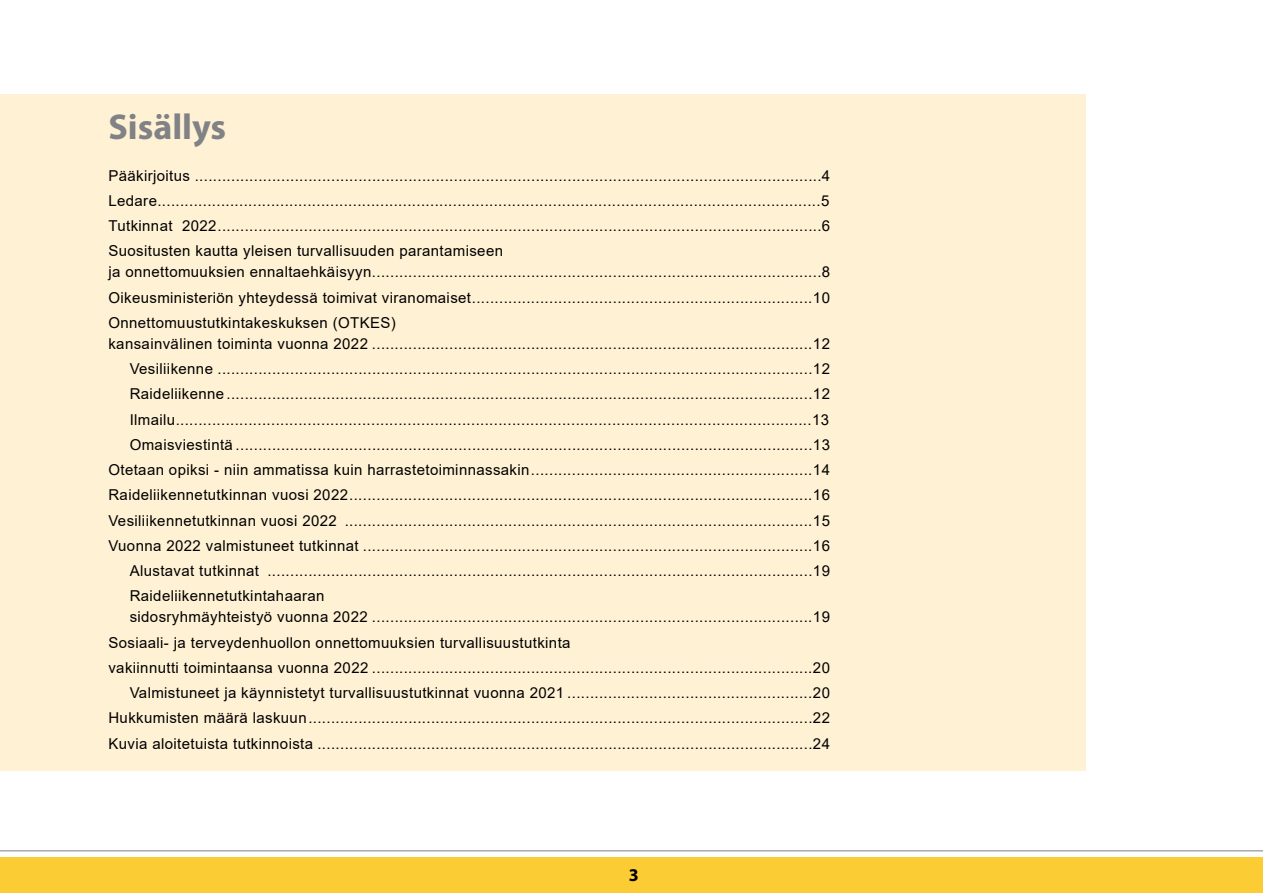
<style>
.page{position:relative;width:1263px;height:893px;background:#fff}
.page>*{position:absolute;margin:0;border:0;box-sizing:border-box;transform-origin:0 0}
.Pääotsikko{font:700 36px "Myriad Pro";color:#808285}
.t1{font:700 18px "Myriad Pro";color:#000}
.sisällysluettelo{font:15px/21px "Arial";letter-spacing:.025em;color:#000}
</style>
<div class="page">
<div style="left:0;top:857px;width:1263px;height:36px;background:#fbcc33"></div>
<hr style="left:0;top:850px;width:1263px;height:1px;background:#a7a9ac">
<div style="left:0;top:95px;width:1086px;height:676px;background:#fff1d4"></div>
<p class="Pääotsikko" style="left:108px;top:103px;width:119px">Sisällys</p>
<p class="sisällysluettelo" style="left:108px;top:165px;width:723px">Pääkirjoitus ..........................................................................................................................................4</p>
<p class="sisällysluettelo" style="left:108px;top:190px;width:722px">Ledare..................................................................................................................................................5</p>
<p class="sisällysluettelo" style="left:108px;top:215px;width:723px">Tutkinnat 2022.....................................................................................................................................6</p>
<p class="sisällysluettelo" style="left:108px;top:241px;width:723px">Suositusten kautta yleisen turvallisuuden parantamiseen<br>ja onnettomuuksien ennaltaehkäisyyn...................................................................................................8</p>
<p class="sisällysluettelo" style="left:108px;top:287px;width:723px">Oikeusministeriön yhteydessä toimivat viranomaiset...........................................................................10</p>
<p class="sisällysluettelo" style="left:108px;top:312px;width:723px">Onnettomuustutkintakeskuksen (OTKES)<br>kansainvälinen toiminta vuonna 2022 .................................................................................................12</p>
<p class="sisällysluettelo" style="left:130px;top:358px;width:702px">Vesiliikenne ...................................................................................................................................12</p>
<p class="sisällysluettelo" style="left:130px;top:384px;width:702px">Raideliikenne .................................................................................................................................12</p>
<p class="sisällysluettelo" style="left:130px;top:409px;width:701px">Ilmailu............................................................................................................................................13</p>
<p class="sisällysluettelo" style="left:130px;top:434px;width:702px">Omaisviestintä ...............................................................................................................................13</p>
<p class="sisällysluettelo" style="left:108px;top:459px;width:723px">Otetaan opiksi - niin ammatissa kuin harrastetoiminnassakin..............................................................14</p>
<p class="sisällysluettelo" style="left:108px;top:485px;width:723px">Raideliikennetutkinnan vuosi 2022......................................................................................................16</p>
<p class="sisällysluettelo" style="left:108px;top:510px;width:723px">Vesiliikennetutkinnan vuosi 2022 .......................................................................................................15</p>
<p class="sisällysluettelo" style="left:108px;top:535px;width:723px">Vuonna 2022 valmistuneet tutkinnat ...................................................................................................16</p>
<p class="sisällysluettelo" style="left:130px;top:560px;width:702px">Alustavat tutkinnat ........................................................................................................................19</p>
<p class="sisällysluettelo" style="left:130px;top:586px;width:702px">Raideliikennetutkintahaaran<br>sidosryhmäyhteistyö vuonna 2022 .................................................................................................19</p>
<p class="sisällysluettelo" style="left:108px;top:632px;width:464px">Sosiaali- ja terveydenhuollon onnettomuuksien turvallisuustutkinta</p>
<p class="sisällysluettelo" style="left:108px;top:657px;width:723px">vakiinnutti toimintaansa vuonna 2022 .................................................................................................20</p>
<p class="sisällysluettelo" style="left:130px;top:682px;width:702px">Valmistuneet ja käynnistetyt turvallisuustutkinnat vuonna 2021 ......................................................20</p>
<p class="sisällysluettelo" style="left:108px;top:708px;width:723px">Hukkumisten määrä laskuun...............................................................................................................22</p>
<p class="sisällysluettelo" style="left:108px;top:733px;width:723px">Kuvia aloitetuista tutkinnoista .............................................................................................................24</p>
<p class="t1" style="left:629px;top:863px;width:11px">3</p>
</div>
